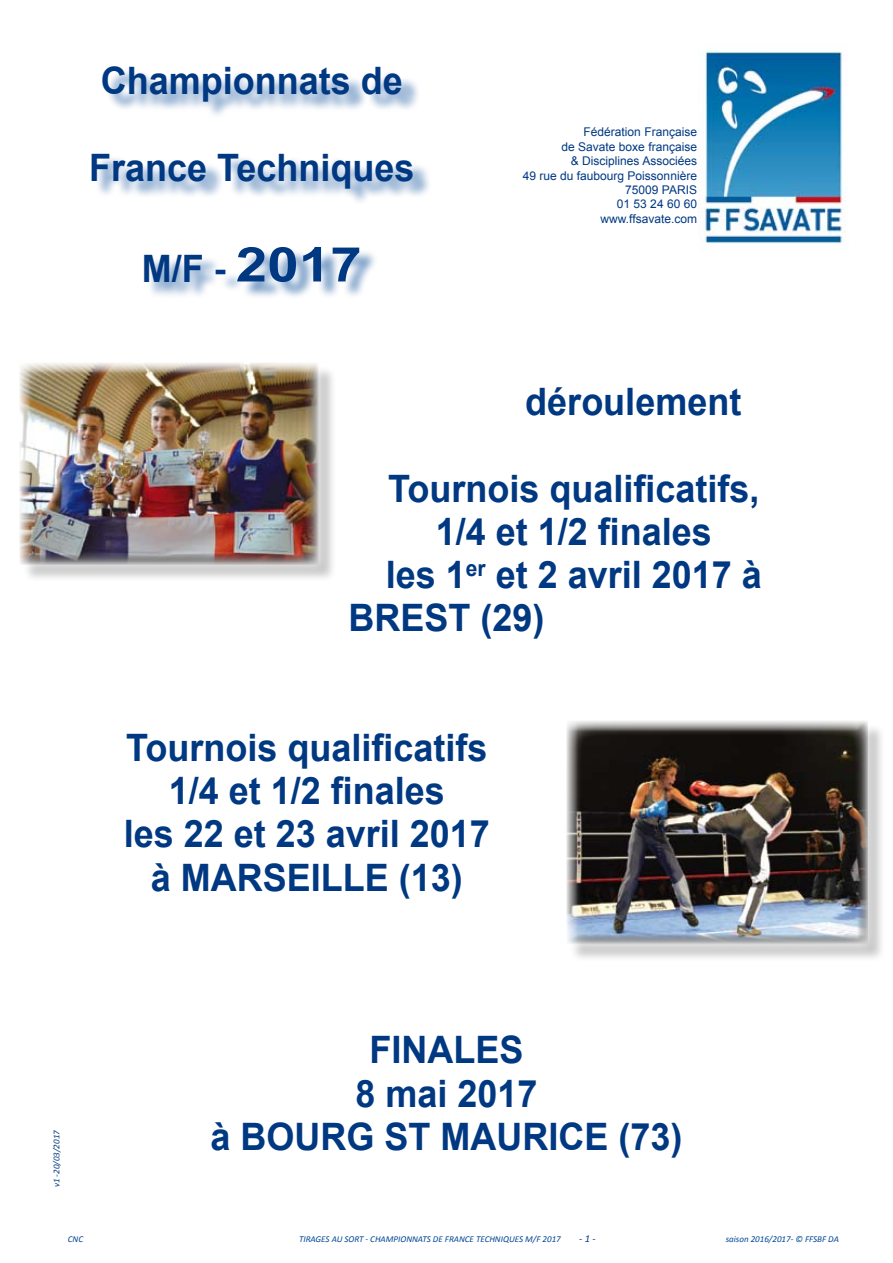
<style>
.page{position:relative;width:893px;height:1263px;background:#fff}
.page>*{position:absolute;margin:0;border:0;box-sizing:border-box;transform-origin:0 0}
.t1{font:700 48px "Arial";color:#003882;scale:1.18 1}
.t2{font:700 37.8px/43.2px "Arial";color:#003882;text-align:center;scale:.95 1}
.t3{font:12px/14.4px "Arial";color:#003882;text-align:right}
.t4{font:italic 10.5px "Calibri";color:#003882}
.t5{font:italic 9px "Calibri";color:#004695}
.t6{font:italic 9px "Calibri";color:#003882}
.s1{font-size:37.8px}
.s2{font-size:36px}
</style>
<div class="page">
<div style="left:95px;top:68px;width:458px;height:361px;background:#004695;opacity:.57"></div>
<img style="left:698px;top:49px;width:148px;height:195px">
<div style="left:557px;top:711px;width:326px;height:249px;background:#fff;opacity:.75"></div>
<div style="left:565px;top:719px;width:303px;height:226px;background:#000;opacity:.75"></div>
<div style="left:22px;top:365px;width:322px;height:224px;background:#fff"></div>
<div style="left:10px;top:353px;width:324px;height:227px;background:#fff;opacity:.75"></div>
<div style="left:18px;top:361px;width:301px;height:205px;background:#000;opacity:.75"></div>
<p class="t2" style="left:101px;top:61px;width:319px">Championnats de</p>
<p class="t2" style="left:89px;top:147px;width:344px">France Techniques</p>
<p class="t1" style="left:142px;top:233px;width:188px"><span class="s1">M/F</span> <span class="s2">-</span> 2017</p>
<p class="t3" style="left:523px;top:125px;width:176px">Fédération Française<br>de Savate boxe française<br>&amp; Disciplines Associées<br>49 rue du faubourg Poissonnière<br>75009 PARIS<br>01 53 24 60 60 www.ffsavate.com</p>
<p class="t2" style="left:525px;top:382px;width:229px">déroulement</p>
<p class="t2" style="left:388px;top:468px;width:392px">Tournois qualificatifs,</p>
<p class="t2" style="left:436px;top:511px;width:292px">1/4 et 1/2 finales</p>
<p class="t2" style="left:386px;top:554px;width:397px">les 1<sup>er</sup> et 2 avril 2017 à</p>
<p class="t2" style="left:348px;top:598px;width:208px">BREST (29)</p>
<p class="t6" style="left:50px;top:1187px;width:59px;rotate:-90deg">v1 -20/03/2017</p>
<p class="t2" style="left:124px;top:727px;width:387px">Tournois qualificatifs<br>1/4 et 1/2 finales<br>les 22 et 23 avril 2017 à MARSEILLE (13)</p>
<p class="t2" style="left:210px;top:1030px;width:498px">FINALES<br>8 mai 2017<br>à BOURG ST MAURICE (73)</p>
<p class="t5" style="left:68px;top:1232px;width:17px">CNC</p>
<p class="t5" style="left:299px;top:1232px;width:263px">TIRAGES AU SORT - CHAMPIONNATS DE FRANCE TECHNIQUES M/F 2017</p>
<p class="t4" style="left:579px;top:1231px;width:18px">- 1 -</p>
<p class="t5" style="left:726px;top:1232px;width:115px">saison 2016/2017- © FFSBF DA</p>
</div>
